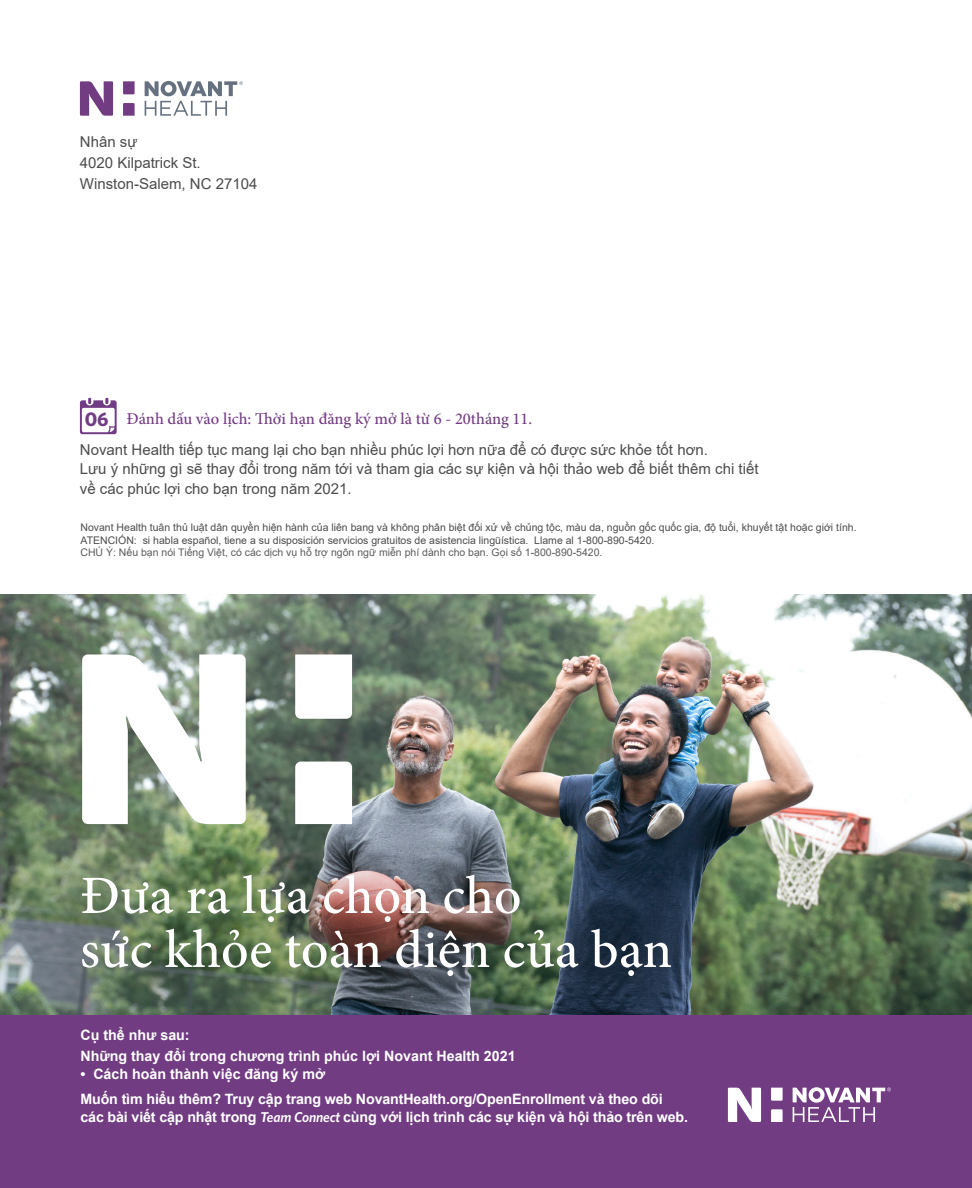
<style>
.page{position:relative;width:972px;height:1188px;background:#fff}
.page>*{position:absolute;margin:0;border:0;box-sizing:border-box;transform-origin:0 0}
.t1{font:500 54px/54px "Minion Pro";color:#fff}
.t2{font:700 19.8px "Whitney";color:#723c84}
.t3{font:500 16.5px "Minion Pro";color:#723c83}
.t4{font:15px "Arial";color:#4b4c4d}
.t5{font:700 14.25px "Arial";letter-spacing:-.01em;color:#fff}
.t6{font:10.5px/12.6px "Arial";color:#4b4c4d}
.s1{color:#5c5c5f}
.s2{font-family:"Whitney";font-weight:600;font-style:italic}
</style>
<div class="page">
<img style="left:0;top:594px;width:972px;height:421px">
<svg style="left:80px;top:81px;width:33px;height:35px"></svg>
<svg style="left:123px;top:81px;width:12px;height:13px"></svg>
<svg style="left:123px;top:103px;width:12px;height:13px"></svg>
<svg style="left:145px;top:81px;width:98px;height:35px"></svg>
<div style="left:4px;top:804px;width:759px;height:269px;background:#231f20;opacity:.16"></div>
<svg style="left:82px;top:654px;width:164px;height:170px"></svg>
<svg style="left:295px;top:654px;width:57px;height:65px"></svg>
<svg style="left:295px;top:762px;width:57px;height:62px"></svg>
<svg style="left:80px;top:398px;width:37px;height:36px"></svg>
<div style="left:0;top:1015px;width:972px;height:173px;background:#723c83"></div>
<svg style="left:728px;top:1088px;width:33px;height:34px"></svg>
<svg style="left:771px;top:1088px;width:12px;height:13px"></svg>
<svg style="left:771px;top:1109px;width:12px;height:13px"></svg>
<svg style="left:793px;top:1087px;width:98px;height:35px"></svg>
<p class="t4" style="left:80px;top:131px;width:59px">Nhân sự</p>
<p class="t4" style="left:80px;top:152px;width:122px">4020 Kilpatrick St.</p>
<p class="t4" style="left:80px;top:173px;width:179px">Winston-Salem, NC 27104</p>
<p class="t2" style="left:85px;top:406px;width:25px">06</p>
<p class="t3" style="left:126px;top:408px;width:408px">Đánh dấu vào lịch: Thời hạn đăng ký mở là từ 6 - 20tháng 11.</p>
<p class="t4" style="left:80px;top:439px;width:630px">Novant Health tiếp tục mang lại cho bạn nhiều phúc lợi hơn nữa để có được sức khỏe tốt hơn.</p>
<p class="t4" style="left:80px;top:459px;width:680px">Lưu ý những gì sẽ thay đổi trong năm tới và tham gia các sự kiện và hội thảo web để biết thêm chi tiết</p>
<p class="t4" style="left:80px;top:478px;width:273px">về các phúc lợi cho bạn trong năm 2021.</p>
<p class="t6" style="left:80px;top:521px;width:778px">Novant Health tuân thủ luật dân quyền hiện hành của liên bang và không phân biệt đối xử về chủng tộc, màu da, nguồn gốc quốc gia, độ tuổi, khuyết tật hoặc giới tính.<br>ATENCIÓN: si habla español, tiene a su disposición servicios gratuitos de asistencia lingüística. Llame al 1-800-890-5420.<br><span class="s1">CHÚ Ý: Nếu bạn nói Tiếng Việt, có các dịch vụ hỗ trợ ngôn ngữ miễn phí dành cho bạn. Gọi số 1-800-890-5420.</span></p>
<p class="t1" style="left:80px;top:869px;width:594px">Đưa ra lựa chọn cho<br>sức khỏe toàn diện của bạn</p>
<p class="t5" style="left:80px;top:1025px;width:111px">Cụ thể như sau:</p>
<p class="t5" style="left:80px;top:1046px;width:437px">Những thay đổi trong chương trình phúc lợi Novant Health 2021</p>
<p class="t5" style="left:80px;top:1064px;width:246px">• Cách hoàn thành việc đăng ký mở</p>
<p class="t5" style="left:80px;top:1089px;width:584px">Muốn tìm hiểu thêm? Truy cập trang web NovantHealth.org/OpenEnrollment và theo dõi</p>
<p class="t5" style="left:80px;top:1107px;width:609px">các bài viết cập nhật trong <span class="s2">Team Connect</span> cùng với lịch trình các sự kiện và hội thảo trên web.</p>
</div>
